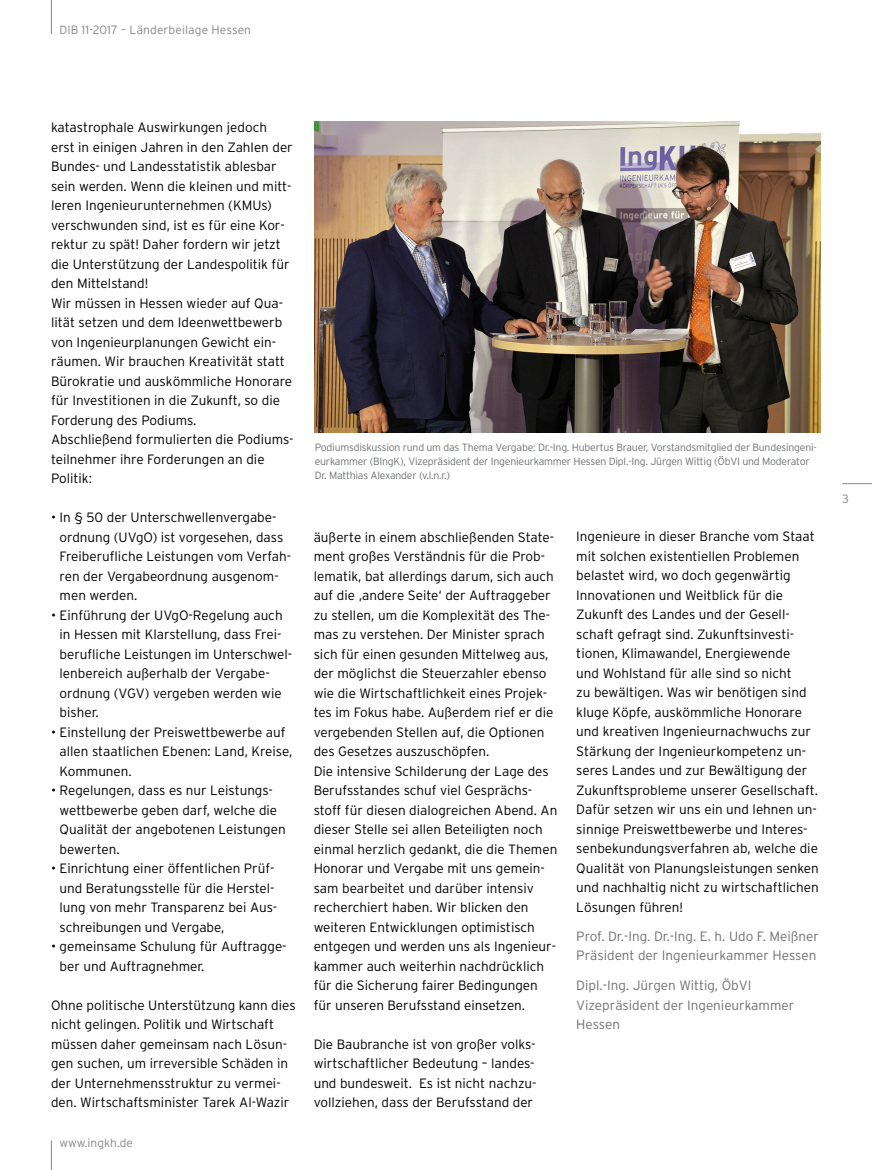
<style>
.page{position:relative;width:872px;height:1170px;background:#fff}
.page>*{position:absolute;margin:0;border:0;box-sizing:border-box;transform-origin:0 0}
.t1{font:300 13.5px/19.5px "Interstate";color:#000}
.t2{font:300 13.5px/19.5px "Interstate";color:#6f7172}
.t3{font:300 12px "Interstate";letter-spacing:.01em;color:#868789}
.t4{font:300 10.5px/14.2px "Interstate";letter-spacing:-.02em;color:#6f7172}
</style>
<div class="page">
<hr style="left:842px;top:483px;width:30px;height:1px;background:#868789">
<hr style="left:51px;top:0;width:1px;height:34px;background:#868789">
<svg style="left:51px;top:1140px;width:1px;height:29px"></svg>
<img style="left:315px;top:121px;width:506px;height:312px">
<p class="t3" style="left:59px;top:23px;width:193px">DIB 11-2017 – Länderbeilage Hessen</p>
<p class="t1" style="left:51px;top:117px;width:244px">katastrophale Auswirkungen jedoch erst in einigen Jahren in den Zahlen der Bundes- und Landesstatistik ablesbar sein werden. Wenn die kleinen und mitt&shy;leren Ingenieurunternehmen (KMUs) verschwunden sind, ist es für eine Kor&shy;rektur zu spät! Daher fordern wir jetzt die Unterstützung der Landespolitik für den Mittelstand!<br>Wir müssen in Hessen wieder auf Qua&shy;lität setzen und dem Ideenwettbewerb von Ingenieurplanungen Gewicht ein&shy;räumen. Wir brauchen Kreativität statt Bürokratie und auskömmliche Honorare für Investitionen in die Zukunft, so die Forderung des Podiums.<br>Abschließend formulierten die Podiums&shy;teilnehmer ihre Forderungen an die Politik:</p>
<p class="t1" style="left:60px;top:507px;width:233px;text-indent:-9px">• In § 50 der Unterschwellenvergabe&shy;ordnung (UVgO) ist vorgesehen, dass<br>Freiberufliche Leistungen vom Verfah&shy;ren der Vergabeordnung ausgenom&shy;men werden.</p>
<p class="t1" style="left:60px;top:605px;width:234px;text-indent:-9px">• Einführung der UVgO-Regelung auch in Hessen mit Klarstellung, dass Frei&shy;berufliche Leistungen im Unterschwel&shy;lenbereich außerhalb der Vergabe&shy;ordnung (VGV) vergeben werden wie bisher.</p>
<p class="t1" style="left:60px;top:722px;width:234px;text-indent:-9px">• Einstellung der Preiswettbewerbe auf allen staatlichen Ebenen: Land, Kreise,<br>Kommunen.</p>
<p class="t1" style="left:60px;top:780px;width:228px;text-indent:-9px">• Regelungen, dass es nur Leistungs&shy;wettbewerbe geben darf, welche die<br>Qualität der angebotenen Leistungen bewerten.</p>
<p class="t1" style="left:60px;top:858px;width:219px;text-indent:-9px">• Einrichtung einer öffentlichen Prüf&shy;und Beratungsstelle für die Herstel&shy;lung von mehr Transparenz bei Aus&shy;schreibungen und Vergabe,</p>
<p class="t1" style="left:60px;top:936px;width:228px;text-indent:-9px">• gemeinsame Schulung für Auftragge&shy;ber und Auftragnehmer.</p>
<p class="t1" style="left:51px;top:995px;width:246px">Ohne politische Unterstützung kann dies nicht gelingen. Politik und Wirtschaft müssen daher gemeinsam nach Lösun&shy;gen suchen, um irreversible Schäden in der Unternehmensstruktur zu vermei&shy;den. Wirtschaftsminister Tarek Al-Wazir</p>
<p class="t3" style="left:59px;top:1135px;width:75px">www.ingkh.de</p>
<p class="t4" style="left:315px;top:440px;width:503px">Podiumsdiskussion rund um das Thema Vergabe: Dr.-Ing. Hubertus Brauer, Vorstandsmitglied der Bundesingeni&shy;eurkammer (BIngK), Vizepräsident der Ingenieurkammer Hessen Dipl.-Ing. Jürgen Wittig (ÖbVI und Moderator<br>Dr. Matthias Alexander (v.l.n.r.)</p>
<p class="t1" style="left:314px;top:527px;width:245px">äußerte in einem abschließenden State&shy;ment großes Verständnis für die Prob&shy;lematik, bat allerdings darum, sich auch auf die ‚andere Seite‘ der Auftraggeber zu stellen, um die Komplexität des The&shy;mas zu verstehen. Der Minister sprach sich für einen gesunden Mittelweg aus, der möglichst die Steuerzahler ebenso wie die Wirtschaftlichkeit eines Projek&shy;tes im Fokus habe. Außerdem rief er die vergebenden Stellen auf, die Optionen des Gesetzes auszuschöpfen.<br>Die intensive Schilderung der Lage des Berufsstandes schuf viel Gesprächs&shy;stoff für diesen dialogreichen Abend. An dieser Stelle sei allen Beteiligten noch einmal herzlich gedankt, die die Themen Honorar und Vergabe mit uns gemein&shy;sam bearbeitet und darüber intensiv recherchiert haben. Wir blicken den weiteren Entwicklungen optimistisch entgegen und werden uns als Ingenieur&shy;kammer auch weiterhin nachdrücklich für die Sicherung fairer Bedingungen für unseren Berufsstand einsetzen.</p>
<p class="t1" style="left:314px;top:1033px;width:224px">Die Baubranche ist von großer volks&shy;wirtschaftlicher Bedeutung – landes&shy;und bundesweit. Es ist nicht nachzu&shy;vollziehen, dass der Berufsstand der</p>
<p class="t1" style="left:576px;top:526px;width:244px">Ingenieure in dieser Branche vom Staat mit solchen existentiellen Problemen belastet wird, wo doch gegenwärtig Innovationen und Weitblick für die Zukunft des Landes und der Gesell&shy;schaft gefragt sind. Zukunftsinvesti&shy;tionen, Klimawandel, Energiewende<br>und Wohlstand für alle sind so nicht<br>zu bewältigen. Was wir benötigen sind kluge Köpfe, auskömmliche Honorare und kreativen Ingenieurnachwuchs zur Stärkung der Ingenieurkompetenz un&shy;seres Landes und zur Bewältigung der Zukunftsprobleme unserer Gesellschaft.<br>Dafür setzen wir uns ein und lehnen un&shy;sinnige Preiswettbewerbe und Interes&shy;senbekundungsverfahren ab, welche die Qualität von Planungsleistungen senken und nachhaltig nicht zu wirtschaftlichen Lösungen führen!</p>
<p class="t2" style="left:576px;top:925px;width:244px">Prof. Dr.-Ing. Dr.-Ing. E. h. Udo F. Meißner<br>Präsident der Ingenieurkammer Hessen</p>
<p class="t2" style="left:576px;top:975px;width:219px">Dipl.-Ing. Jürgen Wittig, ÖbVI<br>Vizepräsident der Ingenieurkammer<br>Hessen</p>
<p class="t3" style="left:842px;top:492px;width:8px">3</p>
</div>
